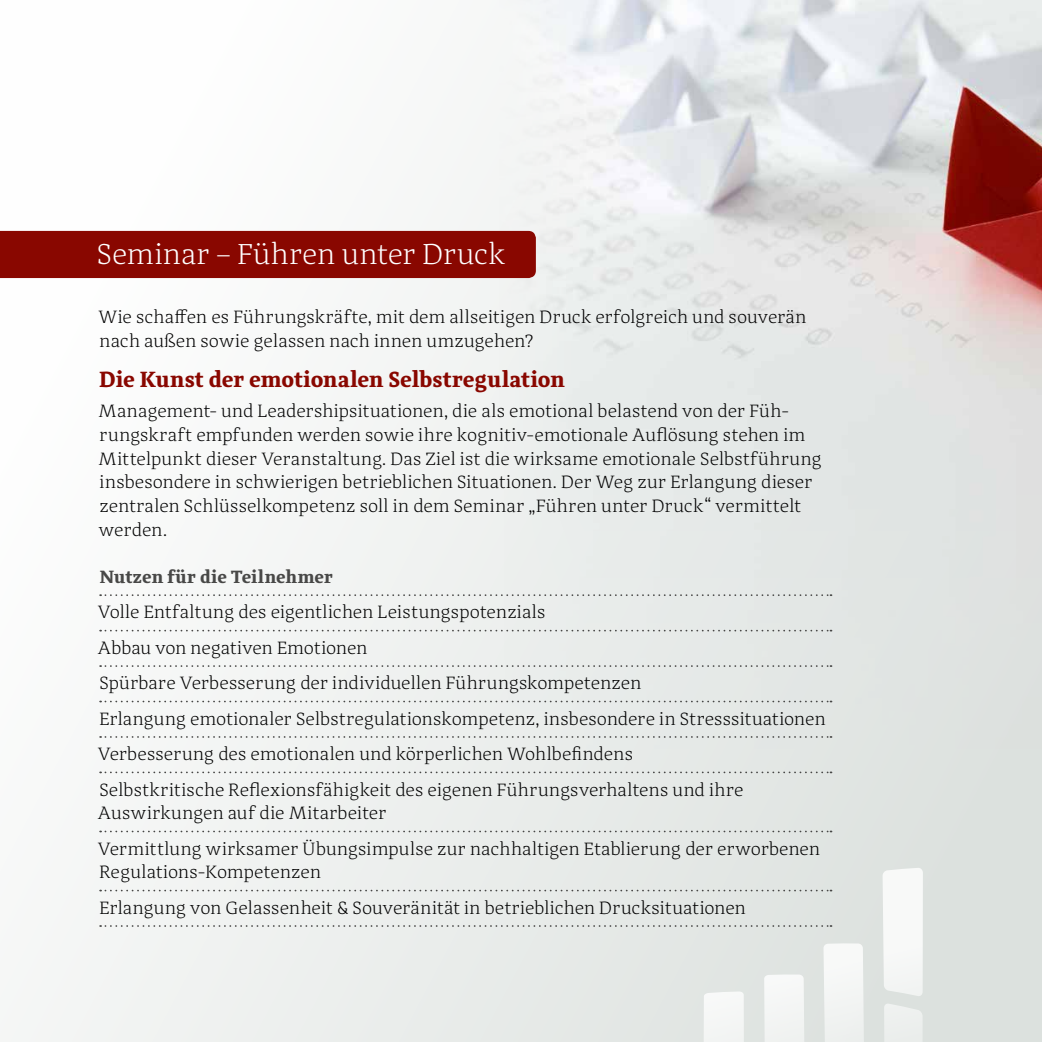
<style>
.page{position:relative;width:1042px;height:1042px;background:#fff}
.page>*{position:absolute;margin:0;border:0;box-sizing:border-box;transform-origin:0 0}
.t1{font:300 29.75px "Adagio Serif";letter-spacing:.005em;color:#fff}
.t2{font:700 22.75px "Adagio Serif";letter-spacing:-.01em;color:#890700}
.t3{font:300 18.38px/35.5px "Adagio Serif";letter-spacing:.005em;color:#000}
.t4{font:700 18.38px "Adagio Serif";letter-spacing:-.005em;color:#484847}
</style>
<div class="page">
<div style="left:0;top:0;width:1042px;height:1042px;background:linear-gradient(to right,#fdfdfd,#d9dedb)"></div>
<img style="left:499px;top:0;width:543px;height:748px">
<div style="left:703px;top:991px;width:41px;height:51px;background:#f5f6f5"></div>
<div style="left:764px;top:974px;width:41px;height:68px;background:#f3f5f4"></div>
<div style="left:823px;top:943px;width:41px;height:99px;background:#f3f5f4"></div>
<svg style="left:884px;top:1003px;width:38px;height:39px"></svg>
<svg style="left:882px;top:867px;width:41px;height:129px"></svg>
<svg style="left:100px;top:594px;width:731px;height:2px"></svg>
<svg style="left:100px;top:630px;width:731px;height:1px"></svg>
<svg style="left:100px;top:665px;width:731px;height:2px"></svg>
<svg style="left:100px;top:700px;width:731px;height:2px"></svg>
<svg style="left:100px;top:736px;width:731px;height:2px"></svg>
<svg style="left:100px;top:771px;width:731px;height:2px"></svg>
<svg style="left:100px;top:830px;width:731px;height:2px"></svg>
<svg style="left:100px;top:889px;width:731px;height:2px"></svg>
<svg style="left:100px;top:925px;width:731px;height:2px"></svg>
<div style="left:0;top:231px;width:536px;height:47px;background:#890700"></div>
<h1 class="t1" style="left:97px;top:236px;width:410px">Seminar – Führen unter Druck</h1>
<p class="t3" style="left:98px;top:305px;width:709px;line-height:23.6px">Wie schaffen es Führungskräfte, mit dem allseitigen Druck erfolgreich und souverän nach außen sowie gelassen nach innen umzugehen?</p>
<p class="t2" style="left:99px;top:364px;width:467px">Die Kunst der emotionalen Selbstregulation</p>
<p class="t3" style="left:99px;top:399px;width:725px;line-height:23.6px">Management- und Leadershipsituationen, die als emotional belastend von der Füh&shy;rungskraft empfunden werden sowie ihre kognitiv-emotionale Auflösung stehen im Mittelpunkt dieser Veranstaltung. Das Ziel ist die wirksame emotionale Selbstführung insbesondere in schwierigen betrieblichen Situationen. Der Weg zur Erlangung dieser zentralen Schlüsselkompetenz soll in dem Seminar „Führen unter Druck“ vermittelt werden.</p>
<p class="t4" style="left:100px;top:564px;width:235px">Nutzen für die Teilnehmer</p>
<p class="t3" style="left:98px;top:594px;width:729px">Volle Entfaltung des eigentlichen Leistungspotenzials<br>Abbau von negativen Emotionen<br>Spürbare Verbesserung der individuellen Führungskompetenzen<br>Erlangung emotionaler Selbstregulationskompetenz, insbesondere in Stresssituationen Verbesserung des emotionalen und körperlichen Wohlbefindens<br>Selbstkritische Reflexionsfähigkeit des eigenen Führungsverhaltens und ihre</p>
<p class="t3" style="left:98px;top:795px;width:723px">Auswirkungen auf die Mitarbeiter<br>Vermittlung wirksamer Übungsimpulse zur nachhaltigen Etablierung der erworbenen</p>
<p class="t3" style="left:99px;top:854px;width:648px">Regulations-Kompetenzen<br>Erlangung von Gelassenheit &amp; Souveränität in betrieblichen Drucksituationen</p>
</div>
